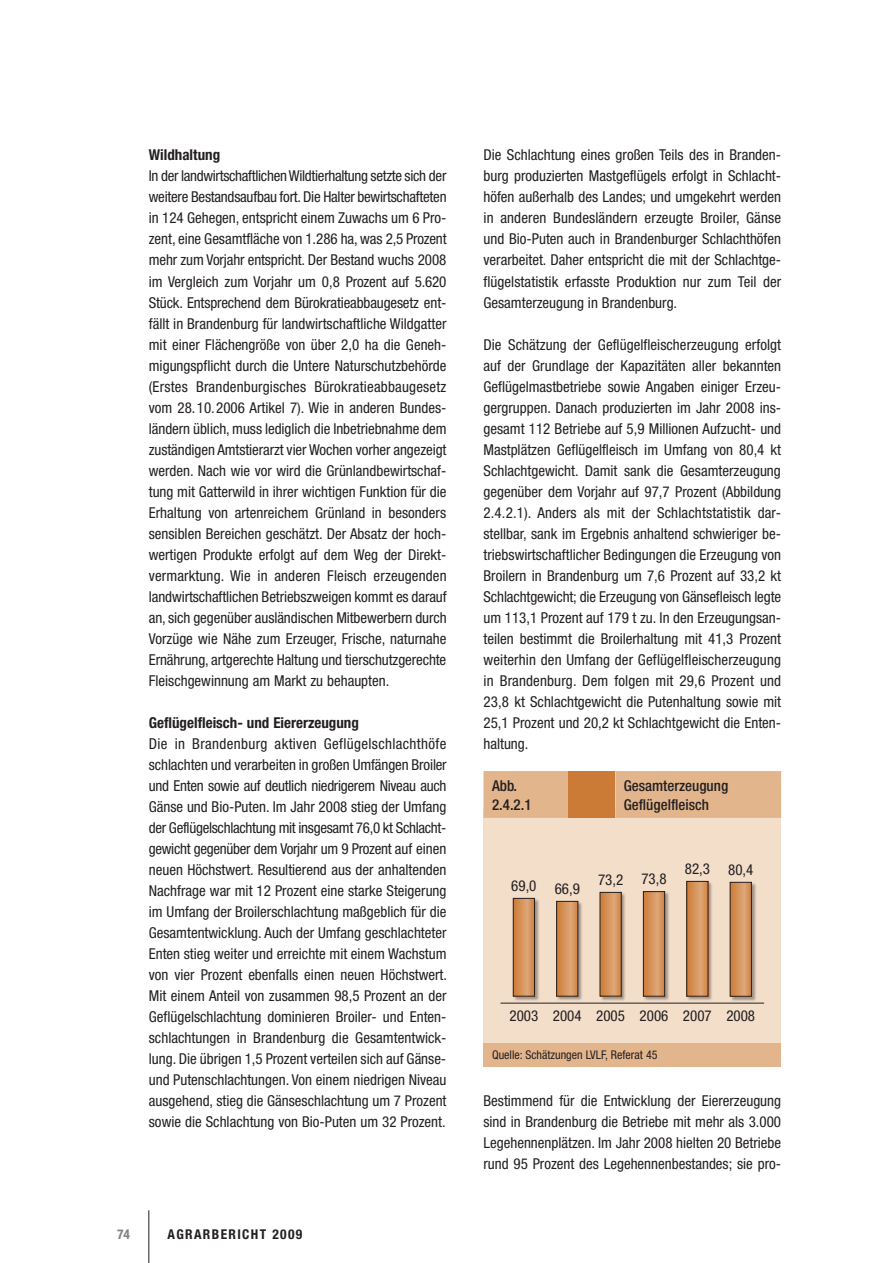
<style>
.page{position:relative;width:893px;height:1263px;background:#fff}
.page>*{position:absolute;margin:0;border:0;box-sizing:border-box;transform-origin:0 0}
.t1{font:condensed 15px/21px "Helvetica Neue";color:#231f20;text-align:justify}
.t2{font:700 condensed 15px "Helvetica Neue";color:#231f20}
.t3{font:500 condensed 15px/19.5px "Helvetica Neue";color:#231f20}
.t4{font:700 condensed 13.5px "Helvetica Neue";letter-spacing:.1em;color:#231f20}
.t5{font:700 condensed 13.5px "Helvetica Neue";color:#808285}
.t6{font:condensed 12px "Helvetica Neue";color:#231f20}
</style>
<div class="page">
<hr style="left:148px;top:1210px;width:1px;height:53px;background:#231f20">
<div style="left:483px;top:809px;width:298px;height:234px;background:#f3deca"></div>
<div style="left:483px;top:771px;width:298px;height:47px;background:#e3b58c"></div>
<div style="left:568px;top:771px;width:47px;height:47px;background:#cc7b36"></div>
<div style="left:483px;top:1043px;width:298px;height:24px;background:#e3b58c"></div>
<hr style="left:500px;top:1003px;width:264px;height:1px;background:#231f20">
<div style="left:513px;top:898px;width:26px;height:103px;background:#231f20;opacity:.4"></div>
<svg style="left:515px;top:900px;width:18px;height:94px;background:#d6945b"></svg>
<div style="left:513px;top:898px;width:22px;height:98px;border:1px solid #231f20"></div>
<div style="left:730px;top:882px;width:26px;height:119px;background:#231f20;opacity:.4"></div>
<svg style="left:732px;top:884px;width:18px;height:110px;background:#d7955d"></svg>
<div style="left:730px;top:882px;width:22px;height:114px;border:1px solid #231f20"></div>
<div style="left:556px;top:901px;width:27px;height:100px;background:#231f20;opacity:.4"></div>
<svg style="left:558px;top:903px;width:18px;height:91px;background:#d7945d"></svg>
<div style="left:556px;top:901px;width:22px;height:95px;border:1px solid #231f20"></div>
<div style="left:600px;top:892px;width:26px;height:109px;background:#231f20;opacity:.4"></div>
<svg style="left:602px;top:894px;width:17px;height:100px;background:#d7955e"></svg>
<div style="left:643px;top:891px;width:27px;height:110px;background:#231f20;opacity:.4"></div>
<svg style="left:645px;top:893px;width:18px;height:101px;background:#d7955d"></svg>
<div style="left:643px;top:891px;width:22px;height:105px;border:1px solid #231f20"></div>
<div style="left:686px;top:881px;width:27px;height:120px;background:#231f20;opacity:.4"></div>
<svg style="left:688px;top:883px;width:18px;height:111px;background:#d6945c"></svg>
<div style="left:686px;top:881px;width:22px;height:115px;border:1px solid #231f20"></div>
<p class="t2" style="left:149px;top:146px;width:73px">Wildhaltung</p>
<p class="t1" style="left:149px;top:166px;width:299px">In der landwirtschaftlichen Wildtierhaltung setzte sich der weitere Bestandsaufbau fort. Die Halter bewirtschafteten in 124 Gehegen, entspricht einem Zuwachs um 6 Pro&shy;zent, eine Gesamtfläche von 1.286 ha, was 2,5 Prozent mehr zum Vorjahr entspricht. Der Bestand wuchs 2008 im Vergleich zum Vorjahr um 0,8 Prozent auf 5.620<br>Stück. Entsprechend dem Bürokratieabbaugesetz ent&shy;fällt in Brandenburg für landwirtschaftliche Wildgatter mit einer Flächengröße von über 2,0 ha die Geneh&shy;migungspflicht durch die Untere Naturschutzbehörde (Erstes Brandenburgisches Bürokratieabbaugesetz vom 28.10.2006 Artikel 7). Wie in anderen Bundes&shy;ländern üblich, muss lediglich die Inbetriebnahme dem zuständigen Amtstierarzt vier Wochen vorher angezeigt werden. Nach wie vor wird die Grünlandbewirtschaf&shy;tung mit Gatterwild in ihrer wichtigen Funktion für die Erhaltung von artenreichem Grünland in besonders sensiblen Bereichen geschätzt. Der Absatz der hoch&shy;wertigen Produkte erfolgt auf dem Weg der Direkt&shy;vermarktung. Wie in anderen Fleisch erzeugenden landwirtschaftlichen Betriebszweigen kommt es darauf an, sich gegenüber ausländischen Mitbewerbern durch Vorzüge wie Nähe zum Erzeuger, Frische, naturnahe Ernährung, artgerechte Haltung und tierschutzgerechte Fleischgewinnung am Markt zu behaupten.</p>
<p class="t2" style="left:149px;top:713px;width:212px">Geflügelfleisch- und Eiererzeugung</p>
<p class="t1" style="left:149px;top:733px;width:300px">Die in Brandenburg aktiven Geflügelschlachthöfe schlachten und verarbeiten in großen Umfängen Broiler und Enten sowie auf deutlich niedrigerem Niveau auch Gänse und Bio-Puten. Im Jahr 2008 stieg der Umfang der Geflügelschlachtung mit insgesamt 76,0 kt Schlacht&shy;gewicht gegenüber dem Vorjahr um 9 Prozent auf einen neuen Höchstwert. Resultierend aus der anhaltenden Nachfrage war mit 12 Prozent eine starke Steigerung im Umfang der Broilerschlachtung maßgeblich für die Gesamtentwicklung. Auch der Umfang geschlachteter Enten stieg weiter und erreichte mit einem Wachstum von vier Prozent ebenfalls einen neuen Höchstwert.<br>Mit einem Anteil von zusammen 98,5 Prozent an der Geflügelschlachtung dominieren Broiler- und Enten&shy;schlachtungen in Brandenburg die Gesamtentwick&shy;lung. Die übrigen 1,5 Prozent verteilen sich auf Gänse&shy;und Putenschlachtungen. Von einem niedrigen Niveau ausgehend, stieg die Gänseschlachtung um 7 Prozent sowie die Schlachtung von Bio-Puten um 32 Prozent.</p>
<p class="t5" style="left:117px;top:1225px;width:14px">74</p>
<p class="t4" style="left:168px;top:1225px;width:136px">AGRARBERICHT 2009</p>
<p class="t1" style="left:483px;top:145px;width:299px">Die Schlachtung eines großen Teils des in Branden&shy;burg produzierten Mastgeflügels erfolgt in Schlacht&shy;höfen außerhalb des Landes; und umgekehrt werden in anderen Bundesländern erzeugte Broiler, Gänse und Bio-Puten auch in Brandenburger Schlachthöfen verarbeitet. Daher entspricht die mit der Schlachtge&shy;flügelstatistik erfasste Produktion nur zum Teil der Gesamterzeugung in Brandenburg.</p>
<p class="t1" style="left:483px;top:334px;width:299px">Die Schätzung der Geflügelfleischerzeugung erfolgt auf der Grundlage der Kapazitäten aller bekannten Geflügelmastbetriebe sowie Angaben einiger Erzeu&shy;gergruppen. Danach produzierten im Jahr 2008 ins&shy;gesamt 112 Betriebe auf 5,9 Millionen Aufzucht- und Mastplätzen Geflügelfleisch im Umfang von 80,4 kt Schlachtgewicht. Damit sank die Gesamterzeugung gegenüber dem Vorjahr auf 97,7 Prozent (Abbildung 2.4.2.1). Anders als mit der Schlachtstatistik dar&shy;stellbar, sank im Ergebnis anhaltend schwieriger be&shy;triebswirtschaftlicher Bedingungen die Erzeugung von Broilern in Brandenburg um 7,6 Prozent auf 33,2 kt Schlachtgewicht; die Erzeugung von Gänsefleisch legte um 113,1 Prozent auf 179 t zu. In den Erzeugungsan&shy;teilen bestimmt die Broilerhaltung mit 41,3 Prozent weiterhin den Umfang der Geflügelfleischerzeugung in Brandenburg. Dem folgen mit 29,6 Prozent und 23,8 kt Schlachtgewicht die Putenhaltung sowie mit 25,1 Prozent und 20,2 kt Schlachtgewicht die Enten&shy;haltung.</p>
<p class="t3" style="left:492px;top:775px;width:41px">Abb.<br>2.4.2.1</p>
<p class="t3" style="left:624px;top:775px;width:106px">Gesamterzeugung<br>Geflügelfleisch</p>
<p class="t1" style="left:511px;top:874px;width:27px">69,0</p>
<p class="t1" style="left:555px;top:878px;width:27px">66,9</p>
<p class="t1" style="left:598px;top:868px;width:70px">73,2 73,8</p>
<p class="t1" style="left:685px;top:859px;width:70px">82,3 80,4</p>
<p class="t1" style="left:509px;top:1005px;width:247px">2003 2004 2005 2006 2007 2008</p>
<p class="t6" style="left:492px;top:1048px;width:167px">Quelle: Schätzungen LVLF, Referat 45</p>
<p class="t1" style="left:483px;top:1090px;width:299px">Bestimmend für die Entwicklung der Eiererzeugung sind in Brandenburg die Betriebe mit mehr als 3.000<br>Legehennenplätzen. Im Jahr 2008 hielten 20 Betriebe rund 95 Prozent des Legehennenbestandes; sie pro-</p>
</div>
